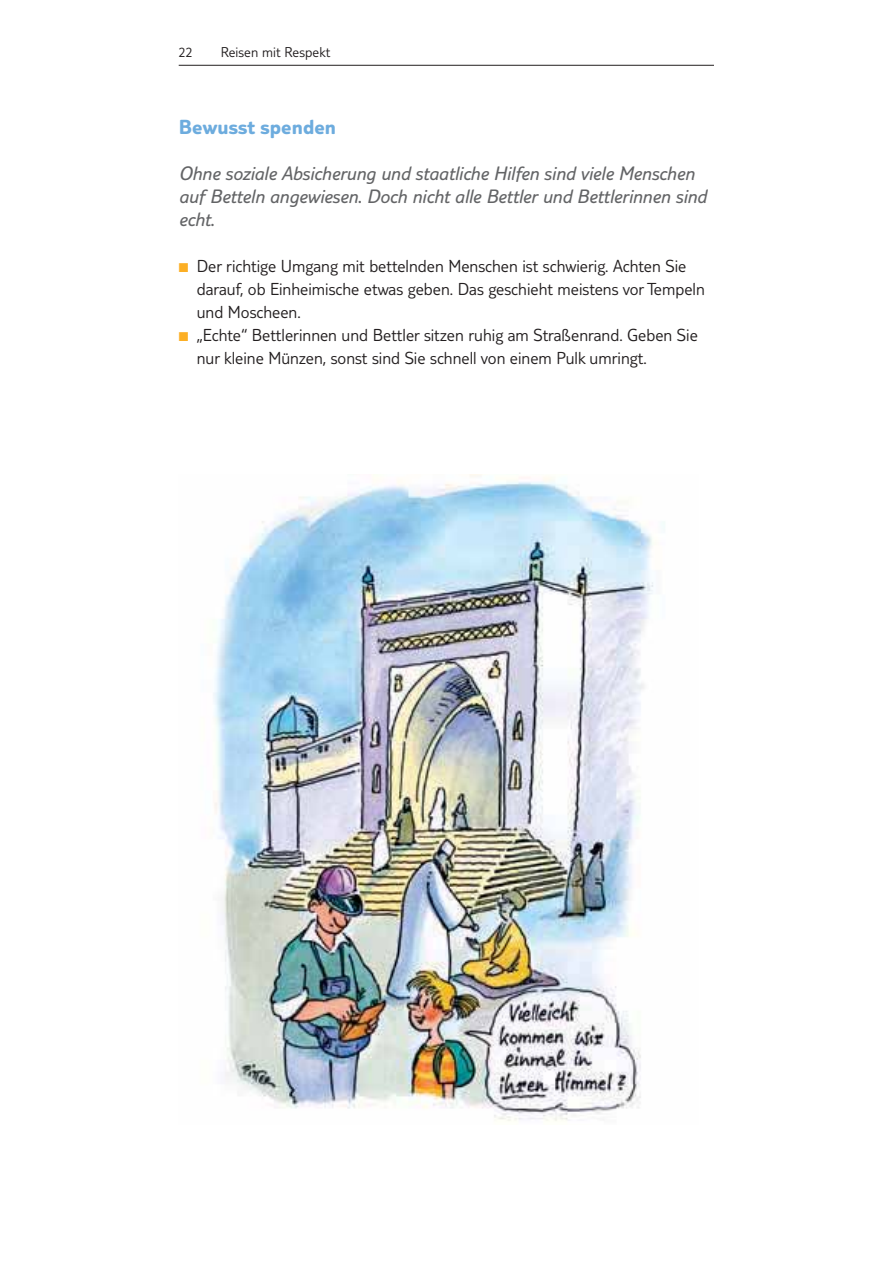
<style>
.page{position:relative;width:893px;height:1263px;background:#fff}
.page>*{position:absolute;margin:0;border:0;box-sizing:border-box;transform-origin:0 0}
.t1{font:700 21.15px "TUI Type";letter-spacing:.005em;color:#6dacde}
.t2{font:italic 20.1px/23px "TUI Type";color:#636466}
.t3{font:300 18px/23px "TUI Type";color:#231f20}
.t4{font:300 14.85px "TUI Type";letter-spacing:.005em;color:#231f20}
.s1{color:#fcaf25}
</style>
<div class="page">
<hr style="left:179px;top:65px;width:535px;height:1px;background:#231f20">
<img style="left:213px;top:475px;width:452px;height:646px">
<p class="t4" style="left:179px;top:47px;width:16px">22</p>
<p class="t4" style="left:221px;top:47px;width:111px">Reisen mit Respekt</p>
<p class="t1" style="left:179px;top:120px;width:159px">Bewusst spenden</p>
<p class="t2" style="left:179px;top:164px;width:529px">Ohne soziale Absicherung und staatliche Hilfen sind viele Menschen auf Betteln angewiesen. Doch nicht alle Bettler und Bettlerinnen sind echt.</p>
<p class="t3" style="left:197px;top:257px;width:510px;text-indent:-18px"><span class="s1">■</span> Der richtige Umgang mit bettelnden Menschen ist schwierig. Achten Sie darauf, ob Einheimische etwas geben. Das geschieht meistens vor Tempeln und Moscheen.</p>
<p class="t3" style="left:197px;top:326px;width:503px;text-indent:-18px"><span class="s1">■</span> „Echte“ Bettlerinnen und Bettler sitzen ruhig am Straßenrand. Geben Sie nur kleine Münzen, sonst sind Sie schnell von einem Pulk umringt.</p>
</div>
